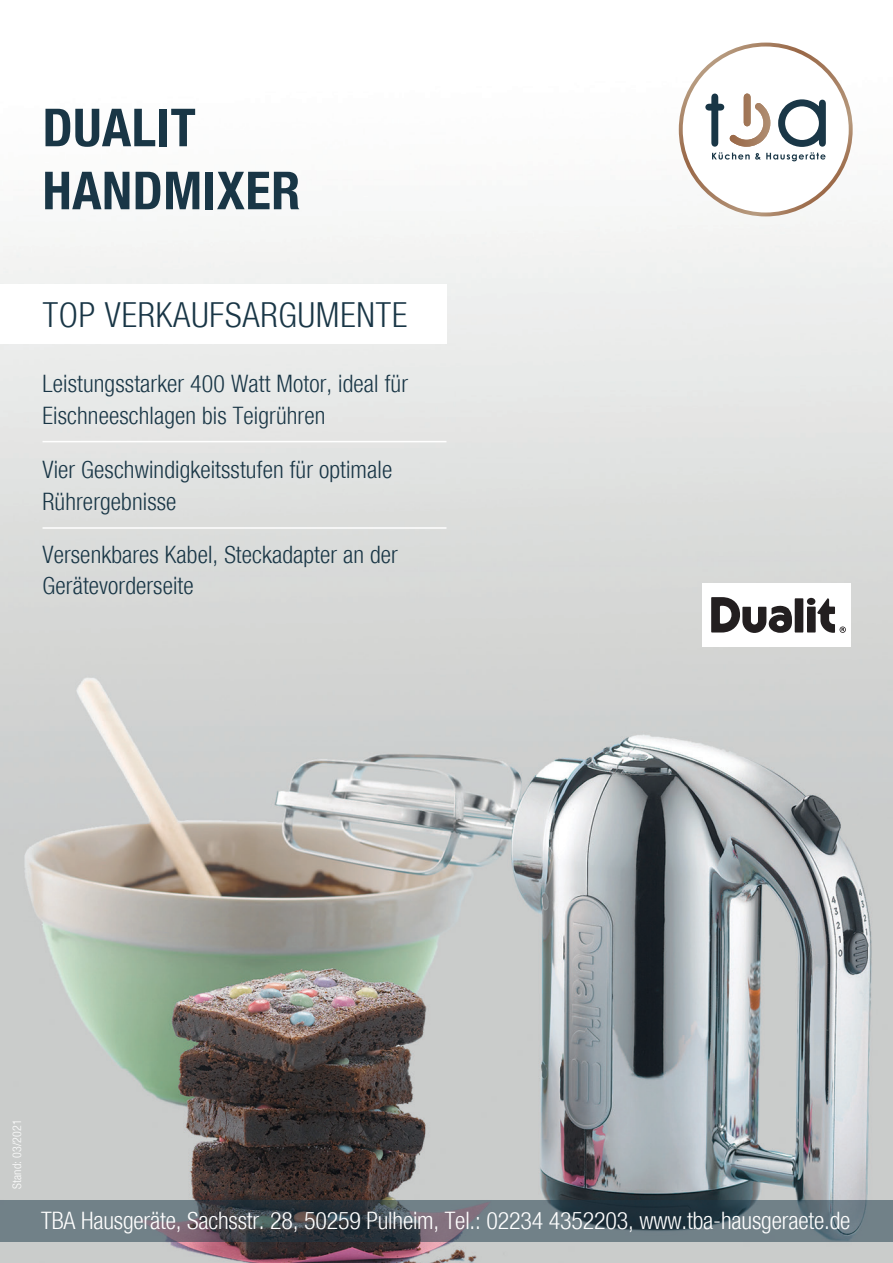
<style>
.page{position:relative;width:893px;height:1263px;background:#fff}
.page>*{position:absolute;margin:0;border:0;box-sizing:border-box;transform-origin:0 0}
.t1{font:700 condensed 52.5px/63px "Helvetica Neue";letter-spacing:.01em;color:#193646}
.t2{font:300 condensed 34.5px "Helvetica Neue";letter-spacing:.025em;color:#193646}
.t3{font:300 condensed 24px/32.4px "Helvetica Neue";letter-spacing:.005em;color:#193646}
.t4{font:300 condensed 24px "Helvetica Neue";letter-spacing:-.005em;color:#fff}
.t5{font:300 condensed 12px "Helvetica Neue";letter-spacing:.01em;color:#fff}
</style>
<div class="page">
<img style="left:0;top:42px;width:893px;height:1221px">
<hr style="left:43px;top:441px;width:403px;height:1px;background:#fff">
<hr style="left:43px;top:527px;width:403px;height:2px;background:#fff">
<div style="left:0;top:284px;width:446px;height:59px;background:#fff"></div>
<svg style="left:0;top:1200px;width:893px;height:42px;background:#58646c"></svg>
<svg style="left:679px;top:43px;width:174px;height:173px"></svg>
<div style="left:702px;top:583px;width:148px;height:63px;background:#fff"></div>
<div style="left:795px;top:598px;width:8px;height:34px;background:#231f20"></div>
<div style="left:807px;top:607px;width:9px;height:25px;background:#231f20"></div>
<div style="left:807px;top:598px;width:8px;height:7px;background:#231f20;border-radius:50%"></div>
<svg style="left:711px;top:597px;width:81px;height:36px"></svg>
<svg style="left:817px;top:598px;width:29px;height:35px"></svg>
<h1 class="t1" style="left:43px;top:92px;width:259px">DUALIT<br>HANDMIXER</h1>
<h2 class="t2" style="left:43px;top:295px;width:366px">TOP VERKAUFSARGUMENTE</h2>
<p class="t3" style="left:43px;top:367px;width:367px">Leistungsstarker 400 Watt Motor, ideal für<br>Eischneeschlagen bis Teigrühren</p>
<p class="t3" style="left:43px;top:453px;width:351px">Vier Geschwindigkeitsstufen für optimale<br>Rührergebnisse</p>
<p class="t3" style="left:43px;top:538px;width:357px;line-height:31.5px">Versenkbares Kabel, Steckadapter an der<br>Gerätevorderseite</p>
<p class="t5" style="left:10px;top:1189px;width:71px;rotate:-90deg">Stand: 03/2021</p>
<p class="t4" style="left:41px;top:1206px;width:811px">TBA Hausgeräte, Sachsstr. 28, 50259 Pulheim, Tel.: 02234 4352203, www.tba-hausgeraete.de</p>
</div>
